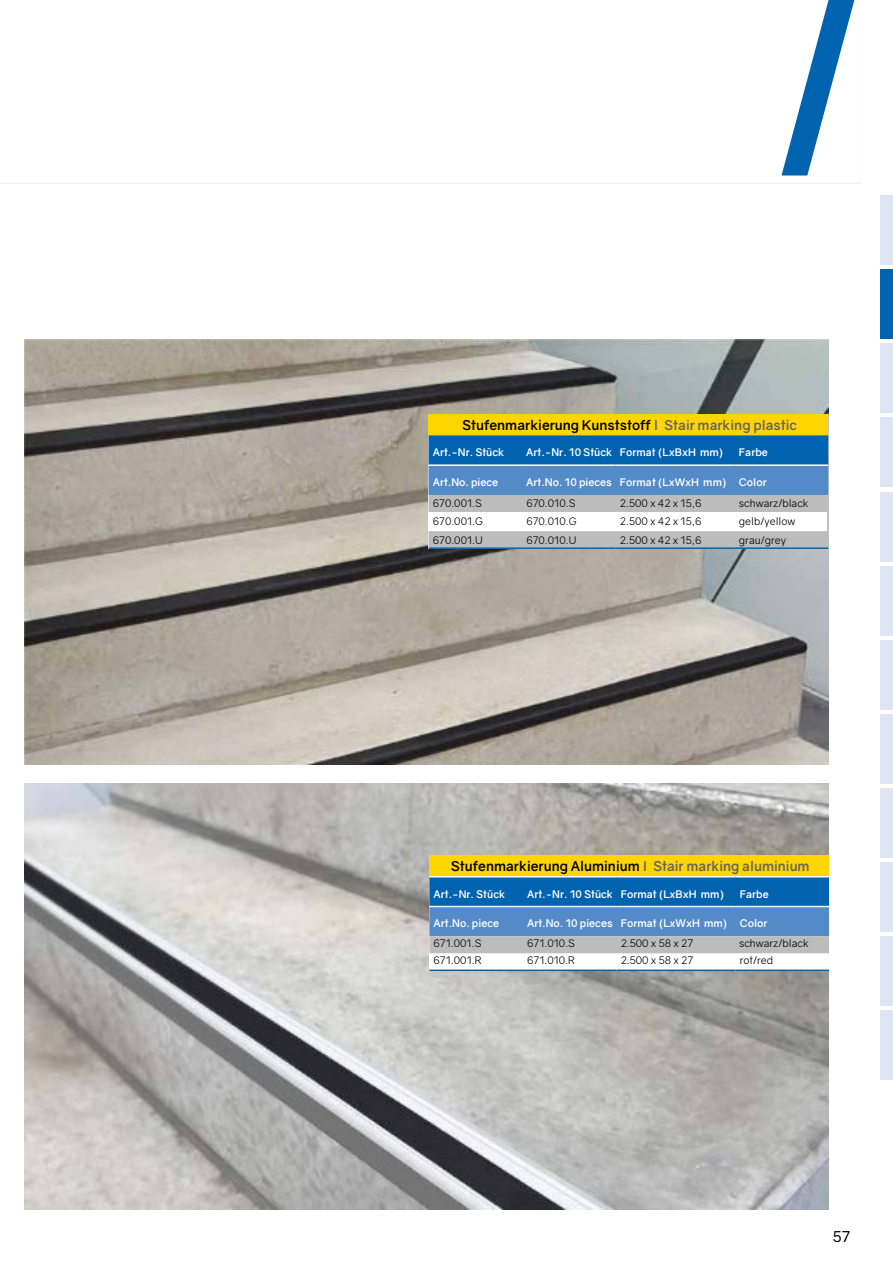
<style>
.page{position:relative;width:893px;height:1263px;background:#fff}
.page>*{position:absolute;margin:0;border:0;box-sizing:border-box;transform-origin:0 0}
.t1{font:15px "Gravity";color:#000}
.t2{font:700 13.5px "Gravity";color:#000}
.t3{font:10.5px "Gravity";color:#000}
.t4{font:700 10.5px "Gravity";color:#fff}
.s1{color:#646363}
</style>
<div class="page">
<svg style="left:781px;top:0;width:73px;height:176px"></svg>
<div style="left:880px;top:195px;width:13px;height:70px;background:#dee5f5"></div>
<div style="left:880px;top:269px;width:13px;height:70px;background:#0063af"></div>
<div style="left:880px;top:343px;width:13px;height:70px;background:#dee5f5"></div>
<div style="left:880px;top:417px;width:13px;height:70px;background:#dee5f5"></div>
<div style="left:880px;top:492px;width:13px;height:69px;background:#dee5f5"></div>
<div style="left:880px;top:566px;width:13px;height:69px;background:#dee5f5"></div>
<div style="left:880px;top:640px;width:13px;height:70px;background:#dee5f5"></div>
<div style="left:880px;top:714px;width:13px;height:70px;background:#dee5f5"></div>
<div style="left:880px;top:788px;width:13px;height:70px;background:#dee5f5"></div>
<div style="left:880px;top:862px;width:13px;height:70px;background:#dee5f5"></div>
<div style="left:880px;top:936px;width:13px;height:70px;background:#dee5f5"></div>
<div style="left:880px;top:1010px;width:13px;height:70px;background:#dee5f5"></div>
<img style="left:25px;top:339px;width:803px;height:425px">
<img style="left:25px;top:784px;width:804px;height:425px">
<div style="left:429px;top:855px;width:429px;height:116px;background:#fff"></div>
<div style="left:429px;top:855px;width:400px;height:22px;background:#ffd500"></div>
<svg style="left:429px;top:877px;width:400px;height:76px;background:#4e88bc"></svg>
<hr style="left:429px;top:906px;width:94px;height:1px;background:#fff">
<hr style="left:523px;top:906px;width:93px;height:1px;background:#fff">
<hr style="left:616px;top:906px;width:119px;height:1px;background:#fff">
<hr style="left:735px;top:906px;width:94px;height:1px;background:#fff">
<hr style="left:429px;top:876px;width:94px;height:1px;background:#fff">
<hr style="left:523px;top:876px;width:93px;height:1px;background:#fff">
<hr style="left:616px;top:876px;width:119px;height:1px;background:#fff">
<hr style="left:735px;top:876px;width:94px;height:1px;background:#fff">
<hr style="left:429px;top:969px;width:94px;height:2px;background:#0063af">
<hr style="left:523px;top:969px;width:93px;height:2px;background:#0063af">
<hr style="left:616px;top:969px;width:119px;height:2px;background:#0063af">
<hr style="left:735px;top:969px;width:94px;height:2px;background:#0063af">
<div style="left:428px;top:414px;width:400px;height:21px;background:#ffd500"></div>
<svg style="left:428px;top:435px;width:400px;height:112px"></svg>
<hr style="left:428px;top:464px;width:94px;height:2px;background:#fff">
<hr style="left:522px;top:464px;width:94px;height:2px;background:#fff">
<hr style="left:616px;top:464px;width:119px;height:2px;background:#fff">
<hr style="left:735px;top:464px;width:93px;height:2px;background:#fff">
<hr style="left:428px;top:547px;width:94px;height:2px;background:#0063af">
<hr style="left:522px;top:547px;width:94px;height:2px;background:#0063af">
<hr style="left:616px;top:547px;width:119px;height:2px;background:#0063af">
<hr style="left:735px;top:547px;width:93px;height:2px;background:#0063af">
<p class="t2" style="left:462px;top:420px;width:336px">Stufenmarkierung Kunststoff <span class="s1">I Stair marking plastic</span></p>
<p class="t4" style="left:433px;top:448px;width:73px">Art.-Nr. Stück</p>
<p class="t4" style="left:526px;top:448px;width:199px">Art.-Nr. 10 Stück Format (LxBxH mm)</p>
<p class="t4" style="left:739px;top:448px;width:30px">Farbe</p>
<p class="t4" style="left:433px;top:478px;width:67px">Art.No. piece</p>
<p class="t4" style="left:526px;top:478px;width:242px">Art.No. 10 pieces Format (LxWxH mm) Color</p>
<p class="t3" style="left:433px;top:500px;width:51px">670.001.S</p>
<p class="t3" style="left:526px;top:500px;width:51px">670.010.S</p>
<p class="t3" style="left:620px;top:500px;width:83px">2.500 x 42 x 15,6</p>
<p class="t3" style="left:739px;top:500px;width:71px">schwarz/black</p>
<p class="t3" style="left:433px;top:518px;width:52px">670.001.G</p>
<p class="t3" style="left:526px;top:518px;width:52px">670.010.G</p>
<p class="t3" style="left:620px;top:518px;width:83px">2.500 x 42 x 15,6</p>
<p class="t3" style="left:739px;top:518px;width:58px">gelb/yellow</p>
<p class="t3" style="left:433px;top:536px;width:51px">670.001.U</p>
<p class="t3" style="left:526px;top:536px;width:51px">670.010.U</p>
<p class="t3" style="left:620px;top:536px;width:83px">2.500 x 42 x 15,6</p>
<p class="t3" style="left:739px;top:536px;width:49px">grau/grey</p>
<p class="t2" style="left:451px;top:861px;width:360px">Stufenmarkierung Aluminium <span class="s1">I Stair marking aluminium</span></p>
<p class="t4" style="left:434px;top:890px;width:73px">Art.-Nr. Stück</p>
<p class="t4" style="left:527px;top:890px;width:199px">Art.-Nr. 10 Stück Format (LxBxH mm)</p>
<p class="t4" style="left:740px;top:890px;width:30px">Farbe</p>
<p class="t4" style="left:434px;top:919px;width:67px">Art.No. piece</p>
<p class="t4" style="left:527px;top:919px;width:242px">Art.No. 10 pieces Format (LxWxH mm) Color</p>
<p class="t3" style="left:434px;top:939px;width:49px">671.001.S</p>
<p class="t3" style="left:527px;top:939px;width:49px">671.010.S</p>
<p class="t3" style="left:621px;top:939px;width:74px">2.500 x 58 x 27</p>
<p class="t3" style="left:739px;top:939px;width:71px">schwarz/black</p>
<p class="t3" style="left:434px;top:956px;width:49px">671.001.R</p>
<p class="t3" style="left:527px;top:956px;width:49px">671.010.R</p>
<p class="t3" style="left:621px;top:956px;width:74px">2.500 x 58 x 27</p>
<p class="t3" style="left:740px;top:956px;width:35px">rot/red</p>
<h1 class="t1" style="left:833px;top:1230px;width:19px">57</h1>
</div>
